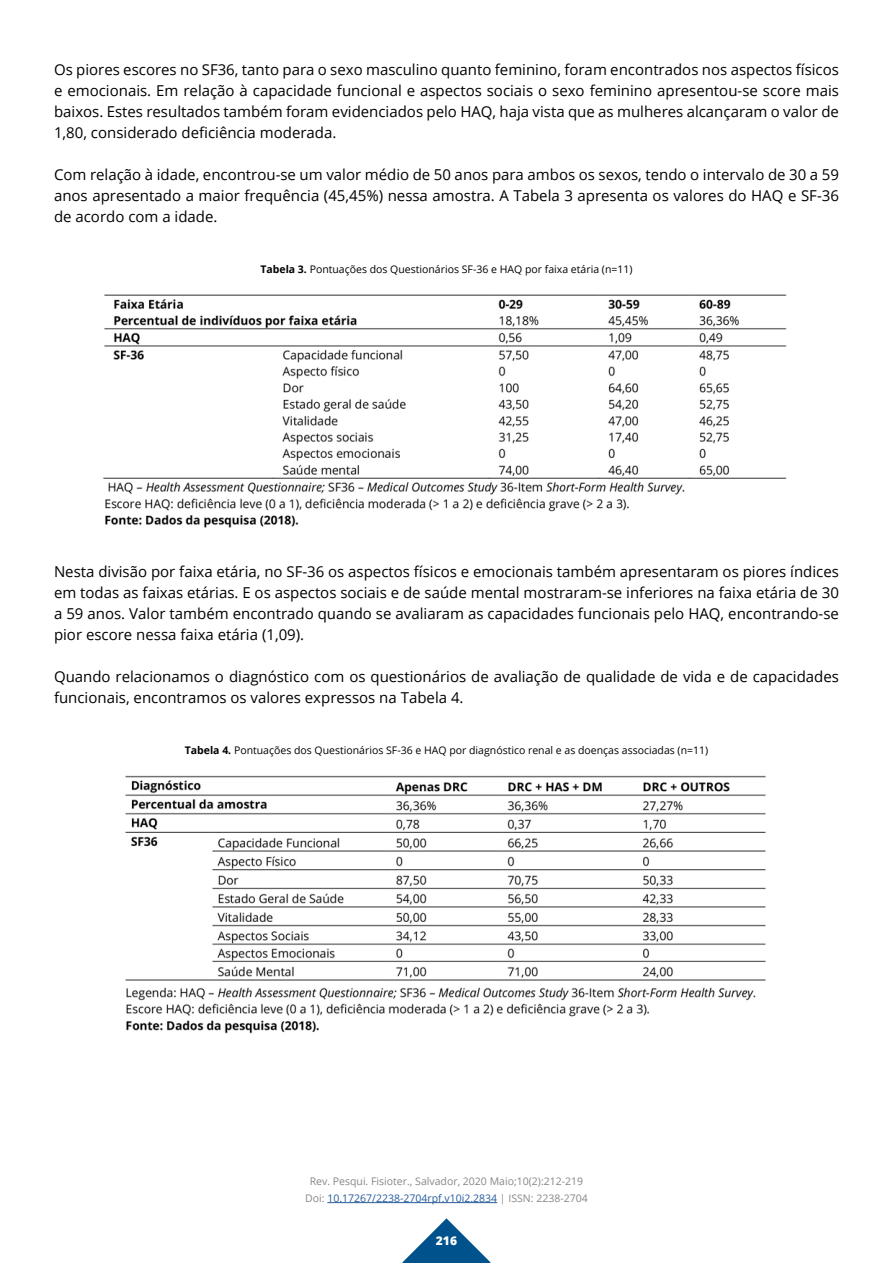
<style>
.page{position:relative;width:893px;height:1263px;background:#fff}
.page>*{position:absolute;margin:0;border:0;box-sizing:border-box;transform-origin:0 0}
.t1{font:15px/21px "Open Sans";color:#000;text-align:justify}
.t2{font:800 12px "Open Sans";color:#fff}
.t3{font:10.5px "Open Sans";color:#000}
.t4{font:10.5px/16.5px "Open Sans";color:#878787;text-align:center}
.s1{font-weight:700}
.s2{color:#265b9b}
</style>
<div class="page">
<svg style="left:402px;top:1218px;width:89px;height:45px"></svg>
<hr style="left:327px;top:1202px;width:170px;height:1px;background:#265b9b">
<img style="left:125px;top:775px;width:641px;height:259px">
<img style="left:103px;top:294px;width:684px;height:234px">
<p class="t1" style="left:54px;top:59px;width:786px">Os piores escores no SF36, tanto para o sexo masculino quanto feminino, foram encontrados nos aspectos físicos e emocionais. Em relação à capacidade funcional e aspectos sociais o sexo feminino apresentou-se score mais baixos. Estes resultados também foram evidenciados pelo HAQ, haja vista que as mulheres alcançaram o valor de 1,80, considerado deficiência moderada.</p>
<p class="t1" style="left:54px;top:164px;width:786px">Com relação à idade, encontrou-se um valor médio de 50 anos para ambos os sexos, tendo o intervalo de 30 a 59 anos apresentado a maior frequência (45,45%) nessa amostra. A Tabela 3 apresenta os valores do HAQ e SF-36 de acordo com a idade.</p>
<p class="t3" style="left:260px;top:262px;width:374px"><span class="s1">Tabela 3.</span> Pontuações dos Questionários SF-36 e HAQ por faixa etária (n=11)</p>
<p class="t1" style="left:54px;top:561px;width:786px">Nesta divisão por faixa etária, no SF-36 os aspectos físicos e emocionais também apresentaram os piores índices em todas as faixas etárias. E os aspectos sociais e de saúde mental mostraram-se inferiores na faixa etária de 30 a 59 anos. Valor também encontrado quando se avaliaram as capacidades funcionais pelo HAQ, encontrando-se pior escore nessa faixa etária (1,09).</p>
<p class="t1" style="left:54px;top:666px;width:786px">Quando relacionamos o diagnóstico com os questionários de avaliação de qualidade de vida e de capacidades funcionais, encontramos os valores expressos na Tabela 4.</p>
<p class="t3" style="left:185px;top:743px;width:525px"><span class="s1">Tabela 4.</span> Pontuações dos Questionários SF-36 e HAQ por diagnóstico renal e as doenças associadas (n=11)</p>
<p class="t4" style="left:305px;top:1173px;width:284px">Rev. Pesqui. Fisioter., Salvador, 2020 Maio;10(2):212-219<br>Doi: <span class="s2">10.17267/2238-2704rpf.v10i2.2834</span> | ISSN: 2238-2704</p>
<p class="t2" style="left:436px;top:1232px;width:23px">216</p>
</div>
